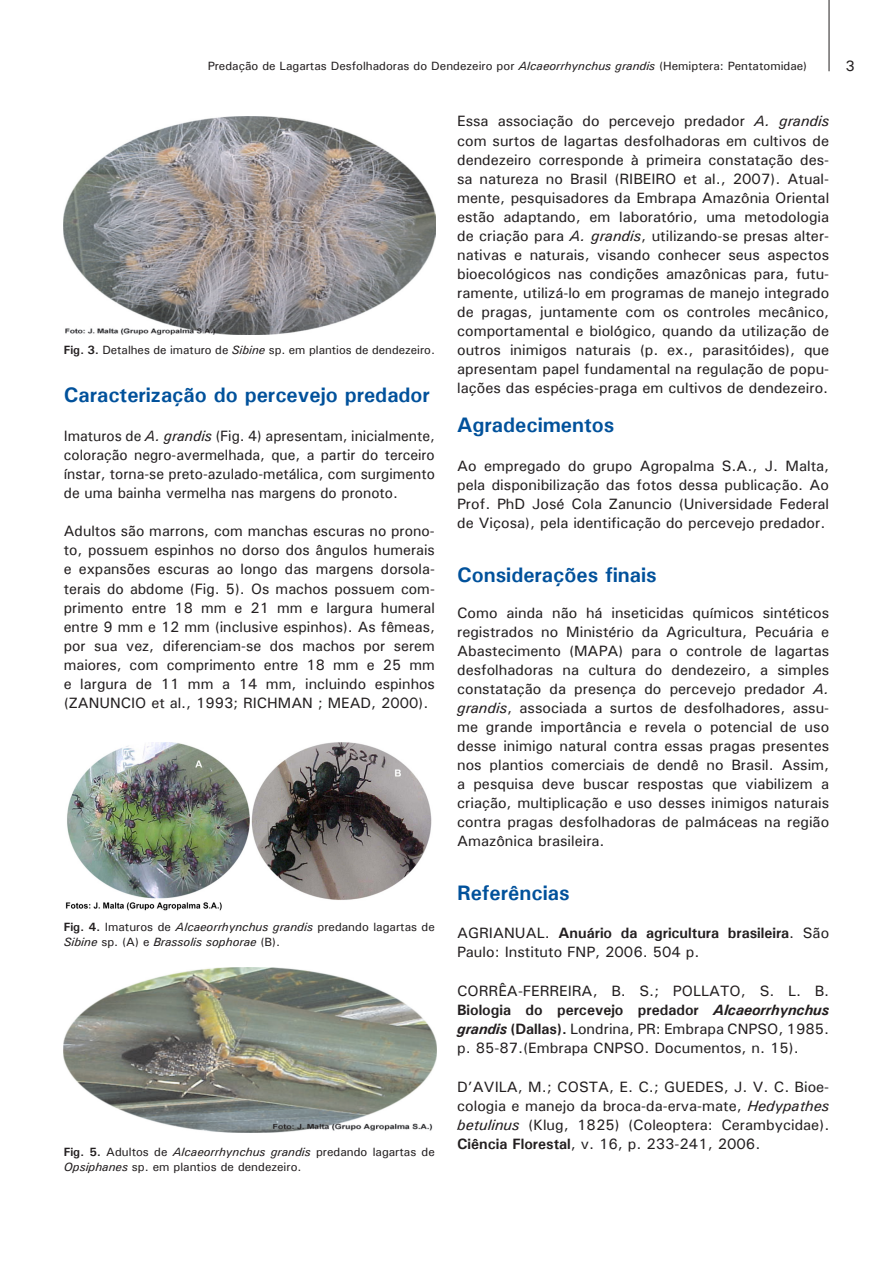
<style>
.page{position:relative;width:893px;height:1263px;background:#fff}
.page>*{position:absolute;margin:0;border:0;box-sizing:border-box;transform-origin:0 0}
.t1{font:700 21px "Univers";color:#01519b}
.t2{font:500 15px/19px "Univers";color:#231f20;text-align:justify}
.t3{font:500 15px/19px "Univers";color:#231f20;text-align:justify;scale:.96 1}
.t4{font:500 12px/15px "Univers";color:#231f20}
.t5{font:italic 500 12px/15px "Univers";color:#231f20}
.s1{font-style:italic}
.s2{font-weight:700}
.s3{font-weight:700;font-style:normal}
.s4{font-style:normal}
.s5{font-weight:700;font-style:italic}
</style>
<div class="page">
<hr style="left:829px;top:0;width:1px;height:71px;background:#231f20">
<img style="left:64px;top:116px;width:372px;height:219px">
<img style="left:65px;top:742px;width:367px;height:169px">
<img style="left:64px;top:967px;width:372px;height:165px">
<p class="t4" style="left:208px;top:58px;width:601px">Predação de Lagartas Desfolhadoras do Dendezeiro por <span class="s1">Alcaeorrhynchus grandis</span> (Hemiptera: Pentatomidae)</p>
<p class="t2" style="left:845px;top:56px;width:11px">3</p>
<p class="t4" style="left:64px;top:342px;width:373px"><span class="s2">Fig. 3.</span> Detalhes de imaturo de <span class="s1">Sibine</span> sp. em plantios de dendezeiro.</p>
<h1 class="t1" style="left:64px;top:381px;width:368px">Caracterização do percevejo predador</h1>
<p class="t3" style="left:64px;top:425px;width:388px">Imaturos de <span class="s1">A. grandis</span> (Fig. 4) apresentam, inicialmente, coloração negro-avermelhada, que, a partir do terceiro ínstar, torna-se preto-azulado-metálica, com surgimento de uma bainha vermelha nas margens do pronoto.</p>
<p class="t2" style="left:64px;top:521px;width:373px">Adultos são marrons, com manchas escuras no prono&shy;to, possuem espinhos no dorso dos ângulos humerais e expansões escuras ao longo das margens dorsola&shy;terais do abdome (Fig. 5). Os machos possuem com&shy;primento entre 18 mm e 21 mm e largura humeral entre 9 mm e 12 mm (inclusive espinhos). As fêmeas, por sua vez, diferenciam-se dos machos por serem maiores, com comprimento entre 18 mm e 25 mm e largura de 11 mm a 14 mm, incluindo espinhos (ZANUNCIO et al., 1993; RICHMAN ; MEAD, 2000).</p>
<p class="t5" style="left:64px;top:918px;width:373px"><span class="s3">Fig. 4.</span> <span class="s4">Imaturos de</span> Alcaeorrhynchus grandis <span class="s4">predando lagartas de<br></span>Sibine <span class="s4">sp. (A) e</span> Brassolis sophorae <span class="s4">(B).</span></p>
<p class="t4" style="left:64px;top:1144px;width:373px"><span class="s2">Fig. 5.</span> Adultos de <span class="s1">Alcaeorrhynchus grandis</span> predando lagartas de<br><span class="s1">Opsiphanes</span> sp. em plantios de dendezeiro.</p>
<p class="t2" style="left:457px;top:111px;width:374px">Essa associação do percevejo predador <span class="s1">A. grandis </span>com surtos de lagartas desfolhadoras em cultivos de dendezeiro corresponde à primeira constatação des&shy;sa natureza no Brasil (RIBEIRO et al., 2007). Atual&shy;mente, pesquisadores da Embrapa Amazônia Oriental estão adaptando, em laboratório, uma metodologia de criação para <span class="s1">A. grandis</span>, utilizando-se presas alter&shy;nativas e naturais, visando conhecer seus aspectos bioecológicos nas condições amazônicas para, futu&shy;ramente, utilizá-lo em programas de manejo integrado de pragas, juntamente com os controles mecânico, comportamental e biológico, quando da utilização de outros inimigos naturais (p. ex., parasitóides), que apresentam papel fundamental na regulação de popu&shy;lações das espécies-praga em cultivos de dendezeiro.</p>
<h1 class="t1" style="left:457px;top:412px;width:159px">Agradecimentos</h1>
<p class="t2" style="left:457px;top:456px;width:374px">Ao empregado do grupo Agropalma S.A., J. Malta, pela disponibilização das fotos dessa publicação. Ao Prof. PhD José Cola Zanuncio (Universidade Federal de Viçosa), pela identificação do percevejo predador.</p>
<h1 class="t1" style="left:457px;top:561px;width:201px">Considerações finais</h1>
<p class="t2" style="left:457px;top:603px;width:374px">Como ainda não há inseticidas químicos sintéticos registrados no Ministério da Agricultura, Pecuária e Abastecimento (MAPA) para o controle de lagartas desfolhadoras na cultura do dendezeiro, a simples constatação da presença do percevejo predador <span class="s1">A. grandis</span>, associada a surtos de desfolhadores, assu&shy;me grande importância e revela o potencial de uso desse inimigo natural contra essas pragas presentes nos plantios comerciais de dendê no Brasil. Assim, a pesquisa deve buscar respostas que viabilizem a criação, multiplicação e uso desses inimigos naturais contra pragas desfolhadoras de palmáceas na região Amazônica brasileira.</p>
<h1 class="t1" style="left:457px;top:879px;width:114px">Referências</h1>
<p class="t2" style="left:457px;top:923px;width:374px">AGRIANUAL. <span class="s2">Anuário da agricultura brasileira</span>. São<br>Paulo: Instituto FNP, 2006. 504 p.</p>
<p class="t2" style="left:457px;top:981px;width:374px">CORRÊA-FERREIRA, B. S.; POLLATO, S. L. B.<br><span class="s2">Biologia do percevejo predador</span> <span class="s5">Alcaeorrhynchus grandis</span> <span class="s2">(Dallas).</span> Londrina, PR: Embrapa CNPSO, 1985. p. 85-87.(Embrapa CNPSO. Documentos, n. 15).</p>
<p class="t2" style="left:457px;top:1077px;width:374px">D’AVILA, M.; COSTA, E. C.; GUEDES, J. V. C. Bioe&shy;cologia e manejo da broca-da-erva-mate, <span class="s1">Hedypathes betulinus</span> (Klug, 1825) (Coleoptera: Cerambycidae).<br><span class="s2">Ciência Florestal</span>, v. 16, p. 233-241, 2006.</p>
</div>
